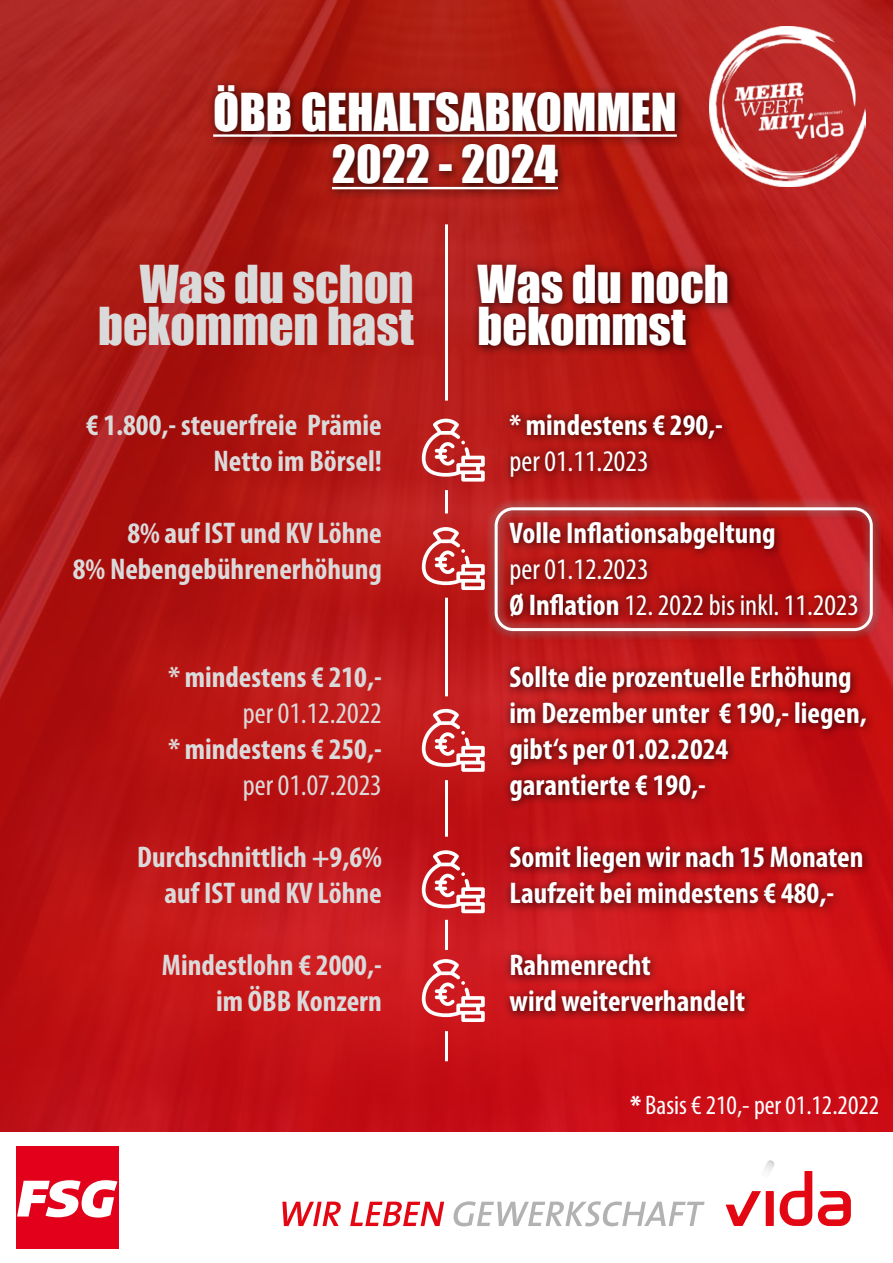
<style>
.page{position:relative;width:893px;height:1263px;background:#fff}
.page>*{position:absolute;margin:0;border:0;box-sizing:border-box;transform-origin:0 0}
.t1{font:48px/42px "Impact";color:#fff}
.t2{font:48px/42px "Impact";color:#dadada;text-align:right}
.t3{font:700 condensed 30px/36px "Myriad Pro";color:#fff}
.t4{font:700 condensed 30px/36px "Myriad Pro";color:#dadada;text-align:right}
.t5{font:condensed 30px/36px "Myriad Pro";color:#fff}
.t6{font:condensed 30px "Myriad Pro";color:#dadada}
.t7{font:condensed 27px "Myriad Pro";color:#fff}
.s1{font-weight:700}
.s2{font-weight:900}
</style>
<div class="page">
<img style="left:0;top:0;width:893px;height:1131px">
<div style="left:16px;top:1147px;width:102px;height:102px;background:#e2001a"></div>
<svg style="left:17px;top:1180px;width:100px;height:37px"></svg>
<svg style="left:422px;top:419px;width:63px;height:63px"></svg>
<svg style="left:422px;top:527px;width:63px;height:63px"></svg>
<svg style="left:422px;top:709px;width:63px;height:63px"></svg>
<svg style="left:422px;top:850px;width:63px;height:63px"></svg>
<svg style="left:422px;top:959px;width:63px;height:63px"></svg>
<hr style="left:445px;top:490px;width:3px;height:23px;background:#fff">
<hr style="left:445px;top:920px;width:3px;height:30px;background:#fff">
<hr style="left:445px;top:1031px;width:3px;height:30px;background:#fff">
<hr style="left:445px;top:224px;width:3px;height:177px;background:#fff">
<hr style="left:445px;top:598px;width:3px;height:98px;background:#fff">
<hr style="left:445px;top:780px;width:3px;height:57px;background:#fff">
<div style="left:485px;top:497px;width:397px;height:144px;background:#fff;opacity:.75"></div>
<div style="left:470px;top:258px;width:268px;height:98px;background:#000;opacity:.75"></div>
<div style="left:206px;top:79px;width:480px;height:121px;background:#000;opacity:.75"></div>
<hr style="left:213px;top:134px;width:464px;height:3px;background:#fff">
<hr style="left:332px;top:187px;width:226px;height:2px;background:#fff">
<div style="left:502px;top:408px;width:374px;height:614px;background:#000;opacity:.75"></div>
<svg style="left:282px;top:1201px;width:59px;height:25px"></svg>
<svg style="left:350px;top:1201px;width:94px;height:25px"></svg>
<svg style="left:454px;top:1201px;width:251px;height:25px"></svg>
<svg style="left:818px;top:1191px;width:33px;height:35px"></svg>
<svg style="left:726px;top:1160px;width:86px;height:66px"></svg>
<img style="left:710px;top:26px;width:155px;height:160px">
<h1 class="t1" style="left:213px;top:84px;width:465px;line-height:52.5px;text-align:center">ÖBB GEHALTSABKOMMEN<br>2022 - 2024</h1>
<h1 class="t2" style="left:98px;top:262px;width:317px">Was du schon bekommen hast</h1>
<p class="t4" style="left:86px;top:406px;width:297px">€ 1.800,- steuerfreie Prämie<br>Netto im Börsel!</p>
<p class="t4" style="left:73px;top:514px;width:311px">8% auf IST und KV Löhne<br>8% Nebengebührenerhöhung</p>
<p class="t4" style="left:168px;top:658px;width:215px">* mindestens € 210,-</p>
<p class="t6" style="left:243px;top:695px;width:141px">per 01.12.2022</p>
<p class="t4" style="left:168px;top:730px;width:215px">* mindestens € 250,-</p>
<p class="t6" style="left:243px;top:767px;width:141px">per 01.07.2023</p>
<p class="t4" style="left:137px;top:838px;width:246px">Durchschnittlich +9,6% auf IST und KV Löhne</p>
<p class="t4" style="left:162px;top:946px;width:221px">Mindestlohn € 2000,- im ÖBB Konzern</p>
<h1 class="t1" style="left:478px;top:262px;width:253px">Was du noch bekommst</h1>
<p class="t3" style="left:509px;top:406px;width:215px">* mindestens € 290,-</p>
<p class="t5" style="left:509px;top:443px;width:141px">per 01.11.2023</p>
<p class="t3" style="left:509px;top:514px;width:268px">Volle Inflationsabgeltung</p>
<p class="t5" style="left:509px;top:551px;width:351px">per 01.12.2023<br><span class="s1">Ø Inflation</span> 12. 2022 bis inkl. 11.2023</p>
<p class="t3" style="left:509px;top:658px;width:359px">Sollte die prozentuelle Erhöhung im Dezember unter € 190,- liegen, gibt‘s per 01.02.2024<br>garantierte € 190,-</p>
<p class="t3" style="left:509px;top:838px;width:355px">Somit liegen wir nach 15 Monaten<br>Laufzeit bei mindestens € 480,-</p>
<p class="t3" style="left:509px;top:946px;width:237px">Rahmenrecht<br>wird weiterverhandelt</p>
<p class="t7" style="left:630px;top:1089px;width:250px"><span class="s2">*</span> Basis € 210,- per 01.12.2022</p>
</div>
